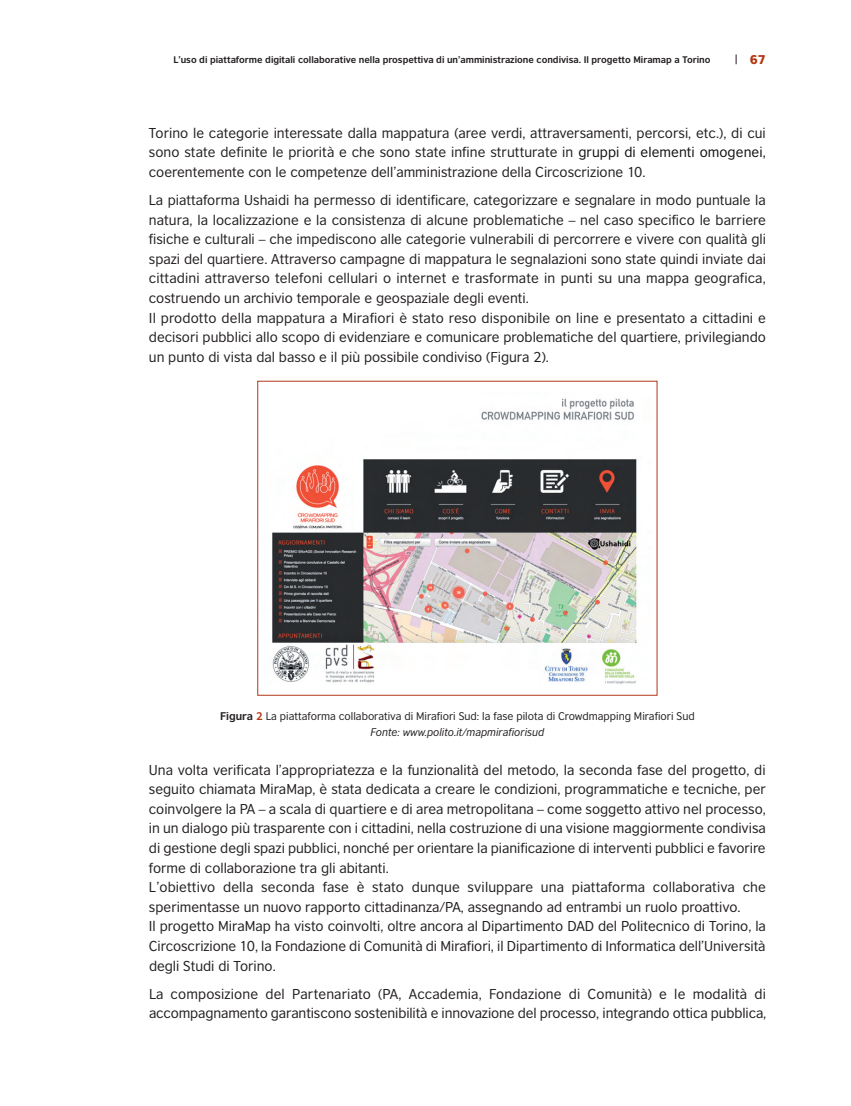
<style>
.page{position:relative;width:851px;height:1106px;background:#fff}
.page>*{position:absolute;margin:0;border:0;box-sizing:border-box;transform-origin:0 0}
.t1{font:13.5px/19.5px "British Council Sans";color:#231f20}
.t2{font:900 12px "British Council Sans";color:#b23814}
.t3{font:10.5px/15px "British Council Sans";color:#231f20;text-align:center}
.t4{font:700 9px "British Council Sans";color:#231f20}
.s1{color:#110f0f}
.s2{font-weight:700}
.s3{font-weight:700;color:#b23814}
.s4{font-style:italic}
</style>
<div class="page">
<img style="left:272px;top:398px;width:365px;height:286px">
<p class="t4" style="left:173px;top:57px;width:538px">L’uso di piattaforme digitali collaborative nella prospettiva di un’amministrazione condivisa. Il progetto Miramap a Torino</p>
<p class="t2" style="left:749px;top:55px;width:17px">67</p>
<p class="t1" style="left:149px;top:124px;width:618px;text-align:justify">Torino le categorie interessate dalla mappatura (aree verdi, attraversamenti, percorsi, etc.), di cui sono state definite le priorità e che sono state infine strutturate in <span class="s1">gruppi di elementi omogenei, </span>coerentemente con le competenze dell’amministrazione della Circoscrizione 10.</p>
<p class="t1" style="left:149px;top:192px;width:618px">La piattaforma Ushaidi ha permesso di identificare, categorizzare e segnalare in modo puntuale la natura, la localizzazione e la consistenza di alcune problematiche – nel caso specifico le barriere fisiche e culturali – che impediscono alle categorie vulnerabili di percorrere e vivere con qualità gli spazi del quartiere. Attraverso campagne di mappatura le segnalazioni sono state quindi inviate dai cittadini attraverso telefoni cellulari o internet e trasformate in punti su una mappa geografica, costruendo un archivio temporale e geospaziale degli eventi.<br>Il prodotto della mappatura a Mirafiori è stato reso disponibile on line e presentato a cittadini e decisori pubblici allo scopo di evidenziare e comunicare problematiche del quartiere, privilegiando un punto di vista dal basso e il più possibile condiviso (Figura 2).</p>
<p class="t3" style="left:220px;top:710px;width:476px"><span class="s2">Figura</span> <span class="s3">2</span> La piattaforma collaborativa di Mirafiori Sud: la fase pilota di Crowdmapping Mirafiori Sud<br><span class="s4">Fonte: www.polito.it/mapmirafiorisud</span></p>
<p class="t1" style="left:149px;top:761px;width:618px">Una volta verificata l’appropriatezza e la funzionalità del metodo, la seconda fase del progetto, di seguito chiamata MiraMap, è stata dedicata a creare le condizioni, programmatiche e tecniche, per coinvolgere la PA – a scala di quartiere e di area metropolitana – come soggetto attivo nel processo, in un dialogo più trasparente con i cittadini, nella costruzione di una visione maggiormente condivisa di gestione degli spazi pubblici, nonché per orientare la pianificazione di interventi pubblici e favorire forme di collaborazione tra gli abitanti.<br>L’obiettivo della seconda fase è stato dunque sviluppare una piattaforma collaborativa che sperimentasse un nuovo rapporto cittadinanza/PA, assegnando ad entrambi un ruolo proattivo.<br>Il progetto MiraMap ha visto coinvolti, oltre ancora al Dipartimento DAD del Politecnico di Torino, la Circoscrizione 10, la Fondazione di Comunità di Mirafiori, il Dipartimento di Informatica dell’Università degli Studi di Torino.</p>
<p class="t1" style="left:149px;top:985px;width:618px">La composizione del Partenariato (PA, Accademia, Fondazione di Comunità) e le modalità di accompagnamento garantiscono sostenibilità e innovazione del processo, integrando ottica pubblica,</p>
</div>
